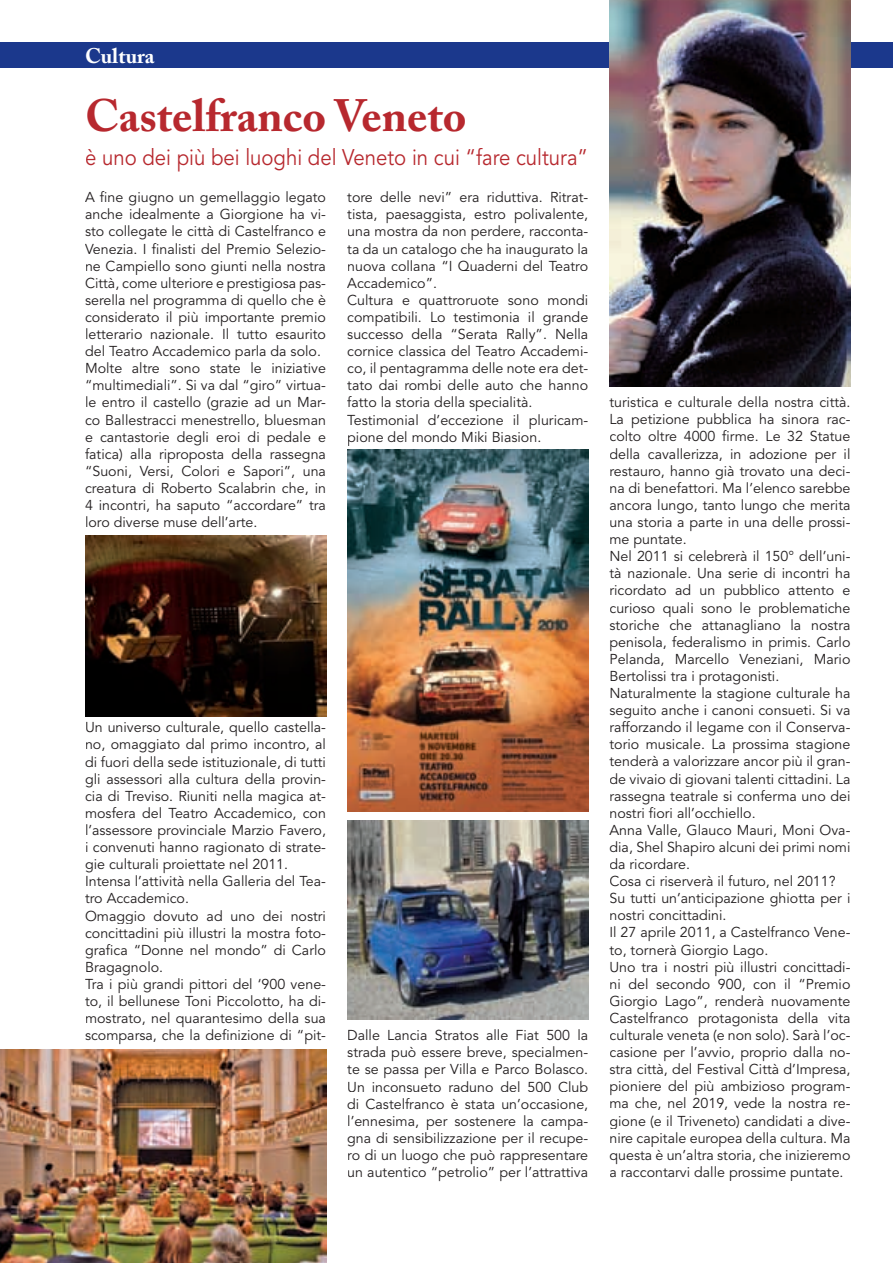
<style>
.page{position:relative;width:893px;height:1263px;background:#fff}
.page>*{position:absolute;margin:0;border:0;box-sizing:border-box;transform-origin:0 0}
.t1{font:700 45px "Adobe Caslon Pro";color:#b7282e}
.t2{font:22.5px "Avenir";color:#b7282e;scale:.9 1}
.t3{font:700 21px "Adobe Caslon Pro";color:#fff}
.t4{font:14.25px/17.1px "Avenir";color:#231f20}
</style>
<div class="page">
<div style="left:0;top:43px;width:893px;height:25px;background:#1b388c"></div>
<img style="left:0;top:1050px;width:326px;height:213px">
<img style="left:85px;top:536px;width:241px;height:180px">
<img style="left:347px;top:820px;width:241px;height:199px">
<img style="left:609px;top:0;width:241px;height:387px">
<img style="left:347px;top:450px;width:241px;height:361px">
<h3 class="t3" style="left:85px;top:43px;width:71px">Cultura</h3>
<h1 class="t1" style="left:85px;top:89px;width:383px">Castelfranco veneto</h1>
<h2 class="t2" style="left:85px;top:145px;width:560px">è uno dei più bei luoghi del Veneto in cui “fare cultura”</h2>
<p class="t4" style="left:85px;top:189px;width:242px">A fine giugno un gemellaggio legato anche idealmente a Giorgione ha vi&shy;sto collegate le città di Castelfranco e Venezia. I finalisti del Premio Selezio&shy;ne Campiello sono giunti nella nostra Città, come ulteriore e prestigiosa pas&shy;serella nel programma di quello che è considerato il più importante premio letterario nazionale. Il tutto esaurito del Teatro Accademico parla da solo.<br>Molte altre sono state le iniziative “multimediali”. Si va dal “giro” virtua&shy;le entro il castello (grazie ad un Mar&shy;co Ballestracci menestrello, bluesman e cantastorie degli eroi di pedale e fatica) alla riproposta della rassegna “Suoni, Versi, Colori e Sapori”, una creatura di Roberto Scalabrin che, in 4 incontri, ha saputo “accordare” tra loro diverse muse dell’arte.</p>
<p class="t4" style="left:347px;top:189px;width:242px">tore delle nevi” era riduttiva. Ritrat&shy;tista, paesaggista, estro polivalente, una mostra da non perdere, racconta&shy;ta da un catalogo che ha inaugurato la nuova collana “I Quaderni del Teatro Accademico”.<br>Cultura e quattroruote sono mondi compatibili. Lo testimonia il grande successo della “Serata Rally”. Nella cornice classica del Teatro Accademi&shy;co, il pentagramma delle note era det&shy;tato dai rombi delle auto che hanno fatto la storia della specialità.<br>Testimonial d’eccezione il pluricam&shy;pione del mondo Miki Biasion.</p>
<p class="t4" style="left:85px;top:719px;width:242px">Un universo culturale, quello castella&shy;no, omaggiato dal primo incontro, al di fuori della sede istituzionale, di tutti gli assessori alla cultura della provin&shy;cia di Treviso. Riuniti nella magica at&shy;mosfera del Teatro Accademico, con l’assessore provinciale Marzio Favero, i convenuti hanno ragionato di strate&shy;gie culturali proiettate nel 2011.<br>Intensa l’attività nella Galleria del Tea&shy;tro Accademico.<br>Omaggio dovuto ad uno dei nostri concittadini più illustri la mostra foto&shy;grafica “Donne nel mondo” di Carlo Bragagnolo.<br>Tra i più grandi pittori del ‘900 vene&shy;to, il bellunese Toni Piccolotto, ha di&shy;mostrato, nel quarantesimo della sua scomparsa, che la definizione di “pit-</p>
<p class="t4" style="left:347px;top:1027px;width:242px;text-align:justify">Dalle Lancia Stratos alle Fiat 500 la strada può essere breve, specialmen&shy;te se passa per Villa e Parco Bolasco.<br>Un inconsueto raduno del 500 Club di Castelfranco è stata un’occasione, l’ennesima, per sostenere la campa&shy;gna di sensibilizzazione per il recupe&shy;ro di un luogo che può rappresentare un autentico “petrolio” per l’attrattiva</p>
<p class="t4" style="left:609px;top:394px;width:242px">turistica e culturale della nostra città.<br>La petizione pubblica ha sinora rac&shy;colto oltre 4000 firme. Le 32 Statue della cavallerizza, in adozione per il restauro, hanno già trovato una deci&shy;na di benefattori. Ma l’elenco sarebbe ancora lungo, tanto lungo che merita una storia a parte in una delle prossi&shy;me puntate.<br>Nel 2011 si celebrerà il 150° dell’uni&shy;tà nazionale. Una serie di incontri ha ricordato ad un pubblico attento e curioso quali sono le problematiche storiche che attanagliano la nostra penisola, federalismo in primis. Carlo Pelanda, Marcello Veneziani, Mario Bertolissi tra i protagonisti.<br>Naturalmente la stagione culturale ha seguito anche i canoni consueti. Si va rafforzando il legame con il Conserva&shy;torio musicale. La prossima stagione tenderà a valorizzare ancor più il gran&shy;de vivaio di giovani talenti cittadini. La rassegna teatrale si conferma uno dei nostri fiori all’occhiello.<br>Anna Valle, Glauco Mauri, Moni Ova&shy;dia, Shel Shapiro alcuni dei primi nomi da ricordare.<br>Cosa ci riserverà il futuro, nel 2011?<br>Su tutti un’anticipazione ghiotta per i nostri concittadini.<br>Il 27 aprile 2011, a Castelfranco Vene&shy;to, tornerà Giorgio Lago.<br>Uno tra i nostri più illustri concittadi&shy;ni del secondo 900, con il “Premio Giorgio Lago”, renderà nuovamente Castelfranco protagonista della vita culturale veneta (e non solo). Sarà l’oc&shy;casione per l’avvio, proprio dalla no&shy;stra città, del Festival Città d’Impresa, pioniere del più ambizioso program&shy;ma che, nel 2019, vede la nostra re&shy;gione (e il Triveneto) candidati a dive&shy;nire capitale europea della cultura. Ma questa è un’altra storia, che inizieremo a raccontarvi dalle prossime puntate.</p>
</div>
